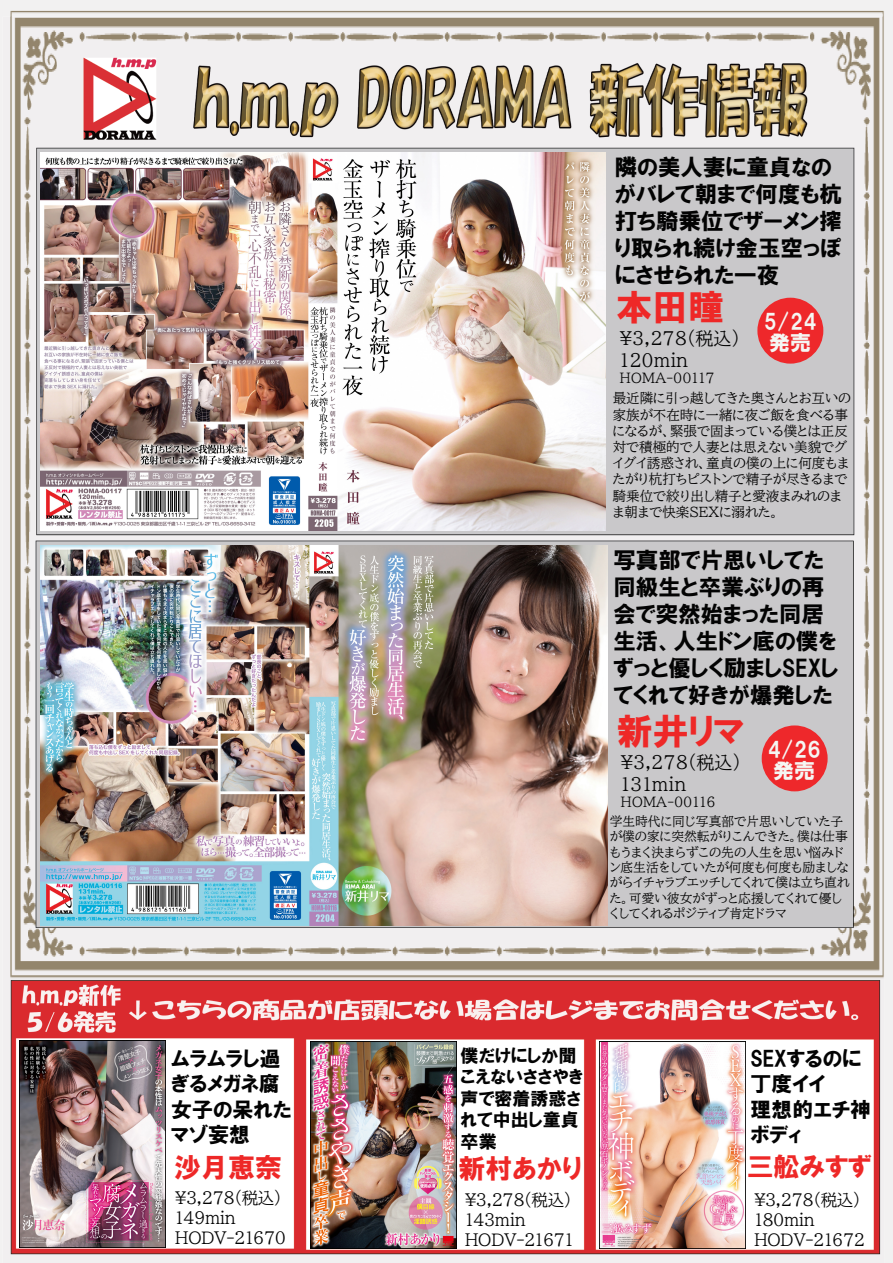
<style>
.page{position:relative;width:893px;height:1263px;background:#fff}
.page>*{position:absolute;margin:0;border:0;box-sizing:border-box;transform-origin:0 0}
.t1{font:36px "HGP Soei Kakugothic UB";color:#ee2827}
.t2{font:27px "HGP Soei Kakugothic UB";color:#ee2827}
.t3{font:26.25px "HGP Soei Kakugothic UB";color:#ee2827}
.t4{font:22.5px/27px "HGP Soei Kakugothic UB";color:#030303}
.t5{font:21px/25.2px "HGP Soei Kakugothic UB";color:#030303}
.t6{font:21px/21px "HGP Soei Kakugothic UB";color:#f5f6f3}
.t7{font:18px/21.6px "BIZ UDP Mincho Medium";color:#030303}
.t8{font:18px/21.6px "HGP Soei Kakugothic UB";color:#030303}
.t9{font:16.5px/19.8px "BIZ UDP Mincho Medium";letter-spacing:-.025em;color:#030303}
.t10{font:13.5px/16.2px "BIZ UDP Mincho Medium";color:#030303}
.t11{font:12.75px/15.3px "BIZ UDP Mincho Medium";color:#030303}
</style>
<div class="page">
<img style="left:1px;top:0;width:892px;height:1263px">
<img style="left:41px;top:152px;width:565px;height:379px">
<div style="left:757px;top:298px;width:66px;height:66px;background:#ee282b;border-radius:50%"></div>
<img style="left:20px;top:1043px;width:146px;height:204px">
<img style="left:40px;top:545px;width:568px;height:380px">
<img style="left:96px;top:980px;width:797px;height:64px">
<img style="left:0;top:980px;width:160px;height:63px">
<div style="left:762px;top:725px;width:66px;height:66px;background:#ee282b;border-radius:50%"></div>
<img style="left:310px;top:1041px;width:147px;height:207px">
<img style="left:600px;top:1042px;width:146px;height:206px">
<h3 class="t5" style="left:171px;top:1046px;width:122px">ムラムラし過ぎるメガネ腐女子の呆れたマゾ妄想</h3>
<h2 class="t2" style="left:174px;top:1154px;width:109px">沙月恵奈</h2>
<p class="t9" style="left:175px;top:1188px;width:112px">¥3,278(税込)<br>149min<br>HODV-21670</p>
<h3 class="t4" style="left:615px;top:153px;width:229px">隣の美人妻に童貞なのがバレて朝まで何度も杭打ち騎乗位でザーメン搾り取られ続け金玉空っぽにさせられた一夜</h3>
<h1 class="t1" style="left:616px;top:289px;width:109px">本田瞳</h1>
<h3 class="t6" style="left:764px;top:310px;width:54px">5/24発売</h3>
<h3 class="t7" style="left:620px;top:328px;width:122px">¥3,278(税込)<br>120min</h3>
<p class="t10" style="left:613px;top:368px;width:240px;line-height:20.2px;text-indent:7px">HOMA-00117<br>最近隣に引っ越してきた奥さんとお互いの</p>
<p class="t10" style="left:613px;top:406px;width:238px">家族が不在時に一緒に夜ご飯を食べる事になるが、緊張で固まっている僕とは正反対で積極的で人妻とは思えない美貌でグイグイ誘惑され、童貞の僕の上に何度もまたがり杭打ちピストンで精子が尽きるまで騎乗位で絞り出し精子と愛液まみれのまま朝まで快楽SEXに溺れた。</p>
<h3 class="t4" style="left:613px;top:546px;width:227px">写真部で片思いしてた同級生と卒業ぶりの再会で突然始まった同居生活、人生ドン底の僕をずっと優しく励ましSEXしてくれて好きが爆発した</h3>
<h1 class="t1" style="left:617px;top:713px;width:130px">新井リマ</h1>
<h3 class="t7" style="left:621px;top:752px;width:122px">¥3,278(税込)<br>131min</h3>
<p class="t10" style="left:621px;top:794px;width:96px">HOMA-00116</p>
<h3 class="t6" style="left:768px;top:739px;width:54px">4/26発売</h3>
<p class="t11" style="left:610px;top:814px;width:241px">学生時代に同じ写真部で片思いしていた子が僕の家に突然転がりこんできた。僕は仕事もうまく決まらずこの先の人生を思い悩みドン底生活をしていたが何度も何度も励ましながらイチャラブエッチしてくれて僕は立ち直れた。可愛い彼女がずっと応援してくれて優しくしてくれるポジティブ肯定ドラマ</p>
<h3 class="t8" style="left:461px;top:1044px;width:124px">僕だけにしか聞こえないささやき声で密着誘惑されて中出し童貞卒業</h3>
<h2 class="t2" style="left:459px;top:1155px;width:125px">新村あかり</h2>
<p class="t9" style="left:465px;top:1190px;width:110px">¥3,278(税込)<br>143min<br>HODV-21671</p>
<h3 class="t5" style="left:750px;top:1046px;width:122px">SEXするのに丁度イイ<br>理想的エチ神ボディ</h3>
<h3 class="t3" style="left:747px;top:1153px;width:126px">三舩みすず</h3>
<p class="t9" style="left:754px;top:1190px;width:112px">¥3,278(税込)<br>180min<br>HODV-21672</p>
</div>
